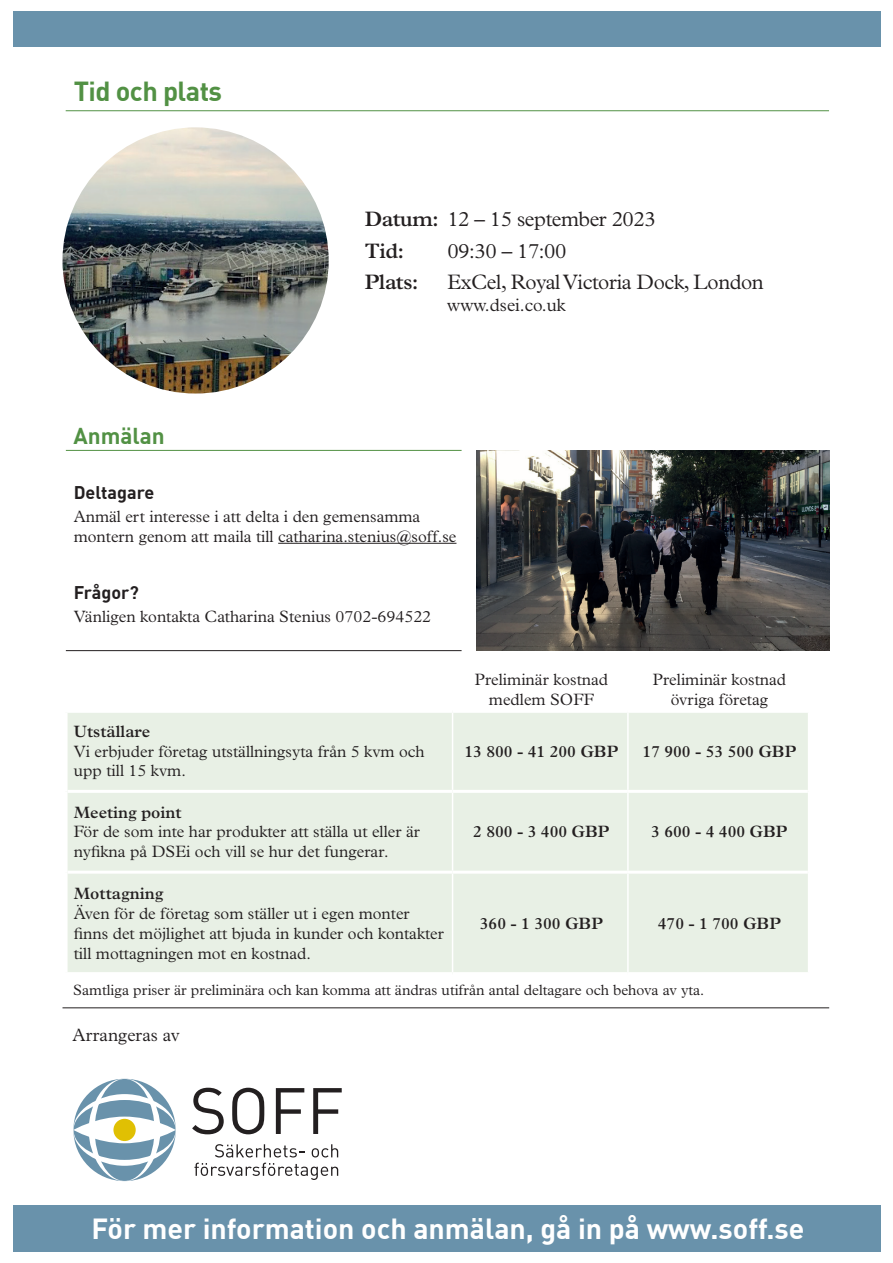
<style>
.page{position:relative;width:893px;height:1263px;background:#fff}
.page>*{position:absolute;margin:0;border:0;box-sizing:border-box;transform-origin:0 0}
.t1{font:700 28.5px "DIN Offc";color:#fff}
.t2{font:700 27px "DIN Offc";letter-spacing:-.02em;color:#529144}
.t3{font:700 22.5px "DIN Offc";color:#529144}
.t4{font:300 21px/31.5px "Plantin Std";letter-spacing:-.02em;color:#231f20}
.t5{font:600 21px "Plantin Std";letter-spacing:-.02em;color:#231f20}
.t6{font:300 18px "Plantin Std";color:#231f20}
.t7{font:700 18px "DIN Offc";color:#231f20}
.t8{font:300 16.5px/19.8px "Plantin Std";color:#231f20}
.t9{font:600 16.5px "Plantin Std";color:#231f20}
.t10{font:300 15px "Plantin Std";color:#231f20}
.s1{font-weight:600}
</style>
<div class="page">
<div style="left:13px;top:1206px;width:867px;height:46px;background:#6992ab"></div>
<div style="left:13px;top:12px;width:867px;height:35px;background:#6992ab"></div>
<svg style="left:73px;top:1079px;width:103px;height:102px"></svg>
<svg style="left:192px;top:1088px;width:32px;height:46px"></svg>
<svg style="left:232px;top:1088px;width:32px;height:46px"></svg>
<svg style="left:276px;top:1088px;width:28px;height:46px"></svg>
<svg style="left:313px;top:1088px;width:29px;height:46px"></svg>
<svg style="left:215px;top:1144px;width:89px;height:13px"></svg>
<svg style="left:312px;top:1144px;width:26px;height:13px"></svg>
<svg style="left:194px;top:1163px;width:144px;height:17px"></svg>
<hr style="left:63px;top:1007px;width:766px;height:1px;background:#231f20">
<img style="left:63px;top:127px;width:266px;height:267px;border-radius:133px">
<hr style="left:278px;top:543px;width:178px;height:1px;background:#231f20">
<div style="left:68px;top:713px;width:740px;height:259px;background:#e8f0e5"></div>
<hr style="left:452px;top:713px;width:1px;height:77px;background:#fff">
<hr style="left:627px;top:713px;width:2px;height:77px;background:#fff">
<hr style="left:452px;top:793px;width:1px;height:78px;background:#fff">
<hr style="left:627px;top:793px;width:2px;height:78px;background:#fff">
<hr style="left:452px;top:874px;width:1px;height:98px;background:#fff">
<hr style="left:627px;top:874px;width:2px;height:98px;background:#fff">
<hr style="left:68px;top:790px;width:385px;height:3px;background:#fff">
<hr style="left:453px;top:790px;width:175px;height:3px;background:#fff">
<hr style="left:628px;top:790px;width:180px;height:3px;background:#fff">
<hr style="left:68px;top:871px;width:385px;height:3px;background:#fff">
<hr style="left:453px;top:871px;width:175px;height:3px;background:#fff">
<hr style="left:628px;top:871px;width:180px;height:3px;background:#fff">
<img style="left:476px;top:450px;width:353px;height:201px">
<hr style="left:66px;top:650px;width:396px;height:1px;background:#231f20">
<hr style="left:66px;top:110px;width:763px;height:1px;background:#529144">
<hr style="left:66px;top:450px;width:396px;height:1px;background:#529144">
<h2 class="t2" style="left:74px;top:74px;width:150px">Tid och plats</h2>
<h3 class="t3" style="left:74px;top:421px;width:93px">Anmälan</h3>
<p class="t4" style="left:365px;top:203px;width:293px"><span class="s1">Datum:</span> 12 – 15 september 2023<br><span class="s1">Tid:</span></p>
<p class="t4" style="left:447px;top:235px;width:121px">09:30 – 17:00</p>
<p class="t5" style="left:365px;top:270px;width:55px">Plats:</p>
<p class="t4" style="left:447px;top:266px;width:318px">ExCel, Royal Victoria Dock, London</p>
<p class="t6" style="left:447px;top:294px;width:120px">www.dsei.co.uk</p>
<p class="t7" style="left:74px;top:481px;width:82px">Deltagare</p>
<p class="t8" style="left:74px;top:506px;width:384px">Anmäl ert interesse i att delta i den gemensamma montern genom att maila till catharina.stenius@soff.se</p>
<p class="t7" style="left:74px;top:581px;width:67px">Frågor?</p>
<p class="t8" style="left:74px;top:606px;width:359px">Vänligen kontakta Catharina Stenius 0702-694522</p>
<p class="t8" style="left:475px;top:669px;width:135px;text-align:center">Preliminär kostnad medlem SOFF</p>
<p class="t8" style="left:653px;top:669px;width:135px;text-align:center">Preliminär kostnad övriga företag</p>
<p class="t9" style="left:74px;top:722px;width:78px">Utställare</p>
<p class="t8" style="left:74px;top:741px;width:352px">Vi erbjuder företag utställningsyta från 5 kvm och upp till 15 kvm.</p>
<p class="t9" style="left:465px;top:741px;width:155px">13 800 - 41 200 GBP</p>
<p class="t9" style="left:643px;top:741px;width:155px">17 900 - 53 500 GBP</p>
<p class="t9" style="left:74px;top:802px;width:109px">Meeting point</p>
<p class="t8" style="left:74px;top:822px;width:348px">För de som inte har produkter att ställa ut eller är nyfikna på DSEi och vill se hur det fungerar.</p>
<p class="t9" style="left:473px;top:822px;width:138px">2 800 - 3 400 GBP</p>
<p class="t9" style="left:651px;top:822px;width:138px">3 600 - 4 400 GBP</p>
<p class="t9" style="left:74px;top:884px;width:91px">Mottagning</p>
<p class="t8" style="left:74px;top:904px;width:372px">Även för de företag som ställer ut i egen monter finns det möjlighet att bjuda in kunder och kontakter till mottagningen mot en kostnad.</p>
<p class="t9" style="left:480px;top:914px;width:125px">360 - 1 300 GBP</p>
<p class="t9" style="left:658px;top:914px;width:125px">470 - 1 700 GBP</p>
<p class="t10" style="left:73px;top:982px;width:632px">Samtliga priser är preliminära och kan komma att ändras utifrån antal deltagare och behova av yta.</p>
<p class="t6" style="left:73px;top:1025px;width:109px">Arrangeras av</p>
<h1 class="t1" style="left:91px;top:1210px;width:715px">För mer information och anmälan, gå in på www.soff.se</h1>
</div>
